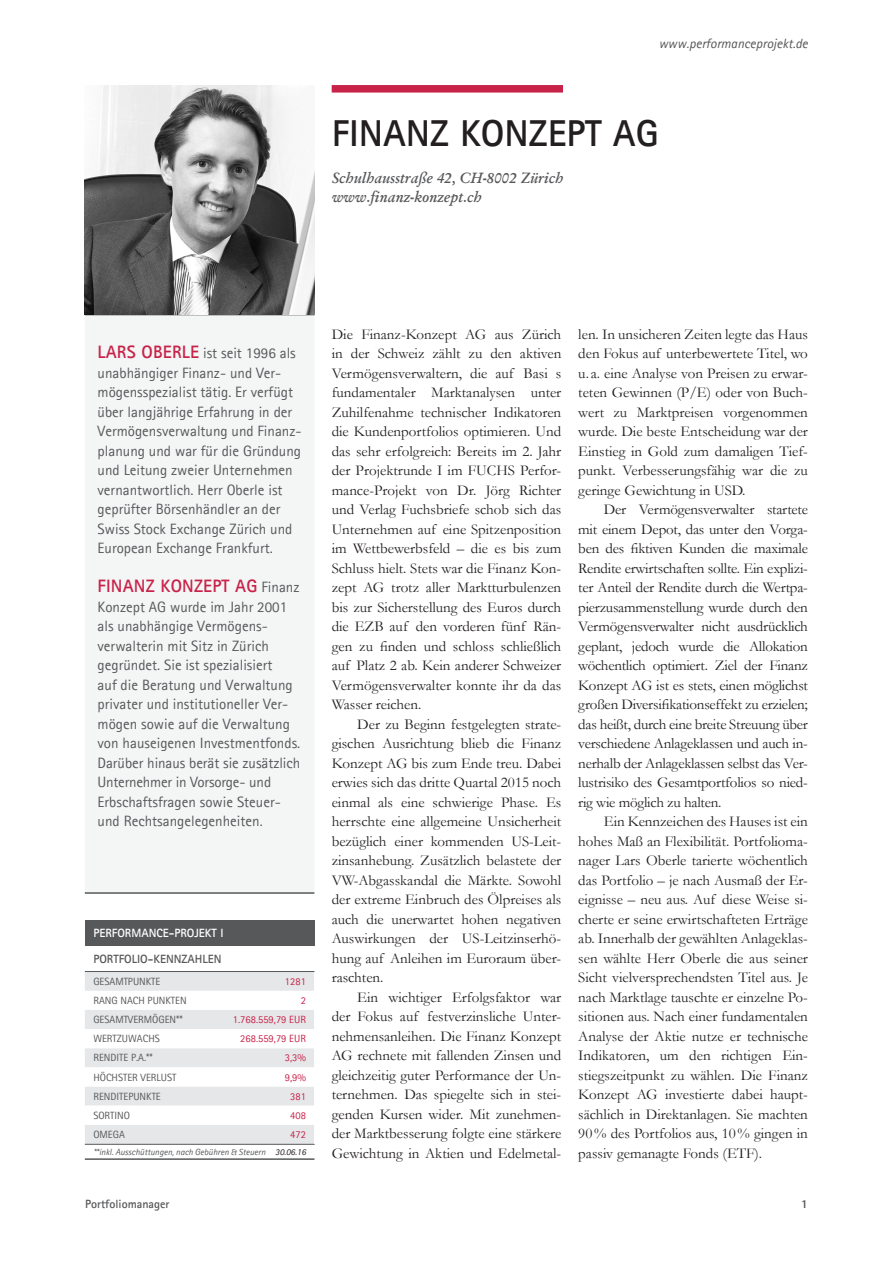
<style>
.page{position:relative;width:893px;height:1263px;background:#fff}
.page>*{position:absolute;margin:0;border:0;box-sizing:border-box;transform-origin:0 0}
.Titel_Langportraits{font:700 37.5px "Agfa Rotis Sans Serif";color:#231f20}
.Kasten_grau{font:700 18px "Agfa Rotis Sans Serif";letter-spacing:.01em;color:#c82249}
.Fließtext{font:15px/19.5px "Garamond";color:#231f20;text-align:justify}
.Kasten_grau-2{font:15px/19.5px "Agfa Rotis Sans Serif";color:#57585a}
.Fließtext_ohne_Einzu{font:15px/19.5px "Garamond";color:#231f20;text-align:justify}
.Adresszeile_Langport{font:italic 600 15px "Garamond";color:#57585a}
.t1{font:italic 13.5px "Agfa Rotis Sans Serif";color:#57585a}
.Wissenswertes_Übersc{font:700 12px "Agfa Rotis Sans Serif";color:#57585a}
.Wissenswertes_Übersc-2{font:700 12px "Agfa Rotis Sans Serif";color:#fff}
.Pagina{font:800 12px "Agfa Rotis Sans Serif";color:#57585a}
.Wissenswertes_Text{font:10.5px "Agfa Rotis Sans Serif";color:#57585a}
.Wissenswertes_Text-2{font:10.5px "Agfa Rotis Sans Serif";color:#c82249}
.Quelle{font:italic 9px "Agfa Rotis Sans Serif";color:#57585a}
.s1{font-weight:700;font-size:18px;color:#c82249}
.s2{font-weight:400;font-size:15px;color:#57585a}
.s3{color:#231f20}
</style>
<div class="page">
<div style="left:85px;top:315px;width:229px;height:577px;background:#f4f5f5"></div>
<hr style="left:85px;top:892px;width:229px;height:2px;background:#57585a">
<img style="left:85px;top:85px;width:230px;height:230px">
<div style="left:85px;top:920px;width:229px;height:26px;background:#57585a"></div>
<hr style="left:85px;top:1144px;width:230px;height:1px;background:#57585a">
<hr style="left:85px;top:1158px;width:229px;height:2px;background:#57585a">
<svg style="left:85px;top:971px;width:230px;height:173px"></svg>
<div style="left:332px;top:85px;width:231px;height:8px;background:#c82249"></div>
<p class="t1" style="left:659px;top:35px;width:151px">www.performanceprojekt.de</p>
<p class="Titel_Langportraits" style="left:332px;top:109px;width:329px">FINANZ KONZEPT AG</p>
<p class="Adresszeile_Langport" style="left:332px;top:168px;width:233px">Schulhausstraße 42, CH-8002 Zürich</p>
<p class="Adresszeile_Langport" style="left:332px;top:187px;width:152px">www.finanz-konzept.ch</p>
<p class="Kasten_grau-2" style="left:98px;top:343px;width:206px"><span class="s1">LARS OBERLE</span> ist seit 1996 als unabhängiger Finanz- und Ver&shy;mögensspezialist tätig. Er verfügt über langjährige Erfahrung in der<br>Vermögensverwaltung und Finanz&shy;planung und war für die Gründung und Leitung zweier Unternehmen vernantwortlich. Herr Oberle ist geprüfter Börsenhändler an der<br>Swiss Stock Exchange Zürich und<br>European Exchange Frankfurt.</p>
<p class="Kasten_grau" style="left:98px;top:575px;width:203px">FINANZ KONZEPT AG <span class="s2">Finanz</span></p>
<p class="Kasten_grau-2" style="left:98px;top:596px;width:204px">Konzept AG wurde im Jahr 2001 als unabhängige Vermögens&shy;verwalterin mit Sitz in Zürich gegründet. Sie ist spezialisiert<br>auf die Beratung und Verwaltung privater und institutioneller Ver&shy;mögen sowie auf die Verwaltung von hauseigenen Investmentfonds.<br>Darüber hinaus berät sie zusätzlich<br>Unternehmer in Vorsorge- und<br>Erbschaftsfragen sowie Steuer&shy;und Rechtsangelegenheiten.</p>
<p class="Wissenswertes_Übersc-2" style="left:93px;top:926px;width:132px">PERFORMANCE-PROJEKT I</p>
<p class="Wissenswertes_Übersc" style="left:93px;top:951px;width:130px">PORTFOLIO-KENNZAHLEN</p>
<p class="Wissenswertes_Text" style="left:93px;top:975px;width:69px">GESAMTPUNKTE</p>
<p class="Wissenswertes_Text-2" style="left:285px;top:975px;width:22px">1281</p>
<p class="Wissenswertes_Text" style="left:93px;top:994px;width:95px">RANG NACH PUNKTEN</p>
<p class="Wissenswertes_Text-2" style="left:301px;top:994px;width:7px">2</p>
<p class="Wissenswertes_Text" style="left:93px;top:1013px;width:91px">GESAMTVERMÖGEN**</p>
<p class="Wissenswertes_Text-2" style="left:233px;top:1013px;width:75px">1.768.559,79 EUR</p>
<p class="Wissenswertes_Text" style="left:93px;top:1032px;width:68px">WERTZUWACHS</p>
<p class="Wissenswertes_Text-2" style="left:240px;top:1032px;width:67px">268.559,79 EUR</p>
<p class="Wissenswertes_Text" style="left:93px;top:1052px;width:61px">RENDITE P.A.**</p>
<p class="Wissenswertes_Text-2" style="left:285px;top:1052px;width:23px">3,3%</p>
<p class="Wissenswertes_Text" style="left:93px;top:1071px;width:85px">HÖCHSTER VERLUST</p>
<p class="Wissenswertes_Text-2" style="left:285px;top:1071px;width:23px">9,9%</p>
<p class="Wissenswertes_Text" style="left:93px;top:1090px;width:69px">RENDITEPUNKTE</p>
<p class="Wissenswertes_Text-2" style="left:290px;top:1090px;width:17px">381</p>
<p class="Wissenswertes_Text" style="left:93px;top:1109px;width:38px">SORTINO</p>
<p class="Wissenswertes_Text-2" style="left:290px;top:1109px;width:17px">408</p>
<p class="Wissenswertes_Text" style="left:93px;top:1128px;width:33px">OMEGA</p>
<p class="Wissenswertes_Text-2" style="left:290px;top:1128px;width:17px">472</p>
<p class="Quelle" style="left:93px;top:1146px;width:214px">**inkl. Ausschüttungen, nach Gebühren &amp; Steuern <span class="s3">30.06.16</span></p>
<p class="Fließtext_ohne_Einzu" style="left:332px;top:324px;width:231px">Die Finanz-Konzept AG aus Zürich in der Schweiz zählt zu den aktiven Vermögensverwaltern, die auf Basi s fundamentaler Marktanalysen unter Zuhilfenahme technischer Indikatoren die Kundenportfolios optimieren. Und das sehr erfolgreich: Bereits im 2. Jahr der Projektrunde I im FUCHS Perfor&shy;mance-Projekt von Dr. Jörg Richter und Verlag Fuchsbriefe schob sich das Unternehmen auf eine Spitzenposition im Wettbewerbsfeld – die es bis zum Schluss hielt. Stets war die Finanz Kon&shy;zept AG trotz aller Marktturbulenzen bis zur Sicherstellung des Euros durch die EZB auf den vorderen fünf Rän&shy;gen zu finden und schloss schließlich auf Platz 2 ab. Kein anderer Schweizer Vermögensverwalter konnte ihr da das Wasser reichen.</p>
<p class="Fließtext" style="left:332px;top:714px;width:231px;text-indent:26px">Der zu Beginn festgelegten strate&shy;gischen Ausrichtung blieb die Finanz Konzept AG bis zum Ende treu. Dabei erwies sich das dritte Quartal 2015 noch einmal als eine schwierige Phase. Es herrschte eine allgemeine Unsicherheit bezüglich einer kommenden US-Leit&shy;zinsanhebung. Zusätzlich belastete der VW-Abgasskandal die Märkte. Sowohl der extreme Einbruch des Ölpreises als auch die unerwartet hohen negativen Auswirkungen der US-Leitzinserhö&shy;hung auf Anleihen im Euroraum über&shy;raschten.</p>
<p class="Fließtext" style="left:332px;top:987px;width:231px;text-indent:26px">Ein wichtiger Erfolgsfaktor war der Fokus auf festverzinsliche Unter&shy;nehmensanleihen. Die Finanz Konzept AG rechnete mit fallenden Zinsen und gleichzeitig guter Performance der Un&shy;ternehmen. Das spiegelte sich in stei&shy;genden Kursen wider. Mit zunehmen&shy;der Marktbesserung folgte eine stärkere Gewichtung in Aktien und Edelmetal-</p>
<p class="Fließtext" style="left:578px;top:324px;width:231px">len. In unsicheren Zeiten legte das Haus den Fokus auf unterbewertete Titel, wo u. a. eine Analyse von Preisen zu erwar&shy;teten Gewinnen (P/E) oder von Buch&shy;wert zu Marktpreisen vorgenommen wurde. Die beste Entscheidung war der Einstieg in Gold zum damaligen Tief&shy;punkt. Verbesserungsfähig war die zu geringe Gewichtung in USD.</p>
<p class="Fließtext" style="left:578px;top:499px;width:231px;text-indent:26px">Der Vermögensverwalter startete mit einem Depot, das unter den Vorga&shy;ben des fiktiven Kunden die maximale Rendite erwirtschaften sollte. Ein explizi&shy;ter Anteil der Rendite durch die Wertpa&shy;pierzusammenstellung wurde durch den Vermögensverwalter nicht ausdrücklich geplant, jedoch wurde die Allokation wöchentlich optimiert. Ziel der Finanz Konzept AG ist es stets, einen möglichst großen Diversifikationseffekt zu erzielen; das heißt, durch eine breite Streuung über verschiedene Anlageklassen und auch in&shy;nerhalb der Anlageklassen selbst das Ver&shy;lustrisiko des Gesamtportfolios so nied&shy;rig wie möglich zu halten.</p>
<p class="Fließtext" style="left:578px;top:811px;width:231px;text-indent:26px">Ein Kennzeichen des Hauses ist ein hohes Maß an Flexibilität. Portfolioma&shy;nager Lars Oberle tarierte wöchentlich das Portfolio – je nach Ausmaß der Er&shy;eignisse – neu aus. Auf diese Weise si&shy;cherte er seine erwirtschafteten Erträge ab. Innerhalb der gewählten Anlageklas&shy;sen wählte Herr Oberle die aus seiner Sicht vielversprechendsten Titel aus. Je nach Marktlage tauschte er einzelne Po&shy;sitionen aus. Nach einer fundamentalen Analyse der Aktie nutze er technische Indikatoren, um den richtigen Ein&shy;stiegszeitpunkt zu wählen. Die Finanz Konzept AG investierte dabei haupt&shy;sächlich in Direktanlagen. Sie machten 90% des Portfolios aus, 10% gingen in passiv gemanagte Fonds (ETF).</p>
<p class="Wissenswertes_Übersc" style="left:85px;top:1196px;width:86px">Portfoliomanager</p>
<p class="Pagina" style="left:801px;top:1196px;width:8px">1</p>
</div>
